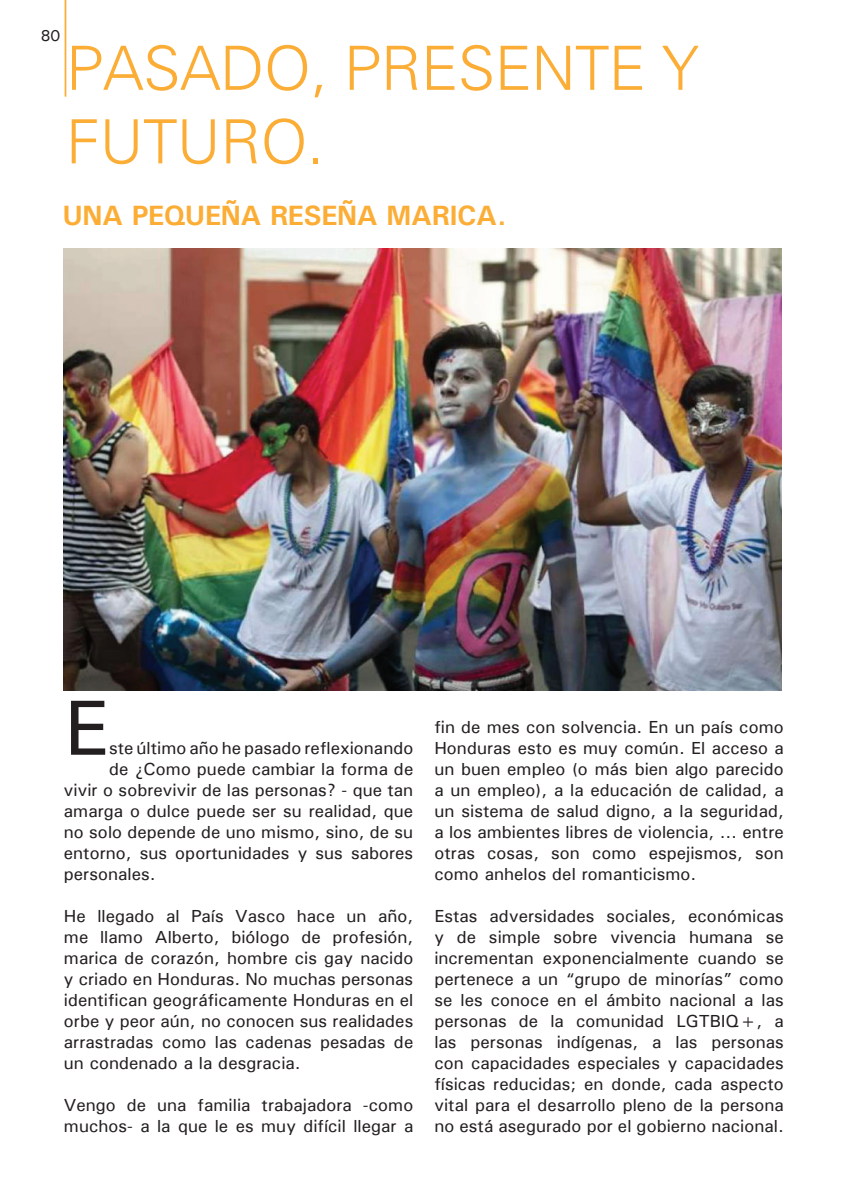
<style>
.page{position:relative;width:844px;height:1191px;background:#fff}
.page>*{position:absolute;margin:0;border:0;box-sizing:border-box;transform-origin:0 0}
.t1{font:500 79.1px "Univers";color:#231f20}
.t2{font:300 61.25px/73.5px "Univers";letter-spacing:-.01em;color:#fbad35}
.t3{font:700 28px "Univers";letter-spacing:-.01em;color:#fbad35}
.t4{font:500 17.5px/21px "Univers";color:#231f20;text-align:justify}
.t5{font:500 15.75px "Univers";color:#231f20}
</style>
<div class="page">
<hr style="left:65px;top:0;width:1px;height:97px;background:#fbad35">
<img style="left:64px;top:248px;width:717px;height:443px">
<p class="t5" style="left:41px;top:26px;width:21px">80</p>
<h2 class="t2" style="left:66px;top:31px;width:634px">PASADO, PRESENTE Y<br>FUTURO.</h2>
<h3 class="t3" style="left:63px;top:198px;width:445px">UNA PEQUEÑA RESEÑA MARICA.</h3>
<h1 class="t1" style="left:64px;top:678px;width:47px">E</h1>
<p class="t4" style="left:109px;top:737px;width:306px">ste último año he pasado reflexionando</p>
<p class="t4" style="left:109px;top:758px;width:306px">de ¿Como puede cambiar la forma de</p>
<p class="t4" style="left:64px;top:779px;width:351px">vivir o sobrevivir de las personas? - que tan</p>
<p class="t4" style="left:64px;top:800px;width:351px">amarga o dulce puede ser su realidad, que</p>
<p class="t4" style="left:64px;top:821px;width:351px">no solo depende de uno mismo, sino, de su</p>
<p class="t4" style="left:64px;top:842px;width:351px">entorno, sus oportunidades y sus sabores</p>
<p class="t4" style="left:64px;top:863px;width:93px">personales.</p>
<p class="t4" style="left:64px;top:905px;width:351px">He llegado al País Vasco hace un año, me llamo Alberto, biólogo de profesión, marica de corazón, hombre cis gay nacido y criado en Honduras. No muchas personas identifican geográficamente Honduras en el orbe y peor aún, no conocen sus realidades arrastradas como las cadenas pesadas de un condenado a la desgracia.</p>
<p class="t4" style="left:64px;top:1094px;width:351px">Vengo de una familia trabajadora -como muchos- a la que le es muy difícil llegar a</p>
<p class="t4" style="left:434px;top:716px;width:351px">fin de mes con solvencia. En un país como Honduras esto es muy común. El acceso a un buen empleo (o más bien algo parecido a un empleo), a la educación de calidad, a un sistema de salud digno, a la seguridad, a los ambientes libres de violencia, … entre otras cosas, son como espejismos, son como anhelos del romanticismo.</p>
<p class="t4" style="left:434px;top:905px;width:351px">Estas adversidades sociales, económicas y de simple sobre vivencia humana se incrementan exponencialmente cuando se pertenece a un “grupo de minorías” como se les conoce en el ámbito nacional a las personas de la comunidad LGTBIQ+, a las personas indígenas, a las personas con capacidades especiales y capacidades físicas reducidas; en donde, cada aspecto vital para el desarrollo pleno de la persona no está asegurado por el gobierno nacional.</p>
</div>
